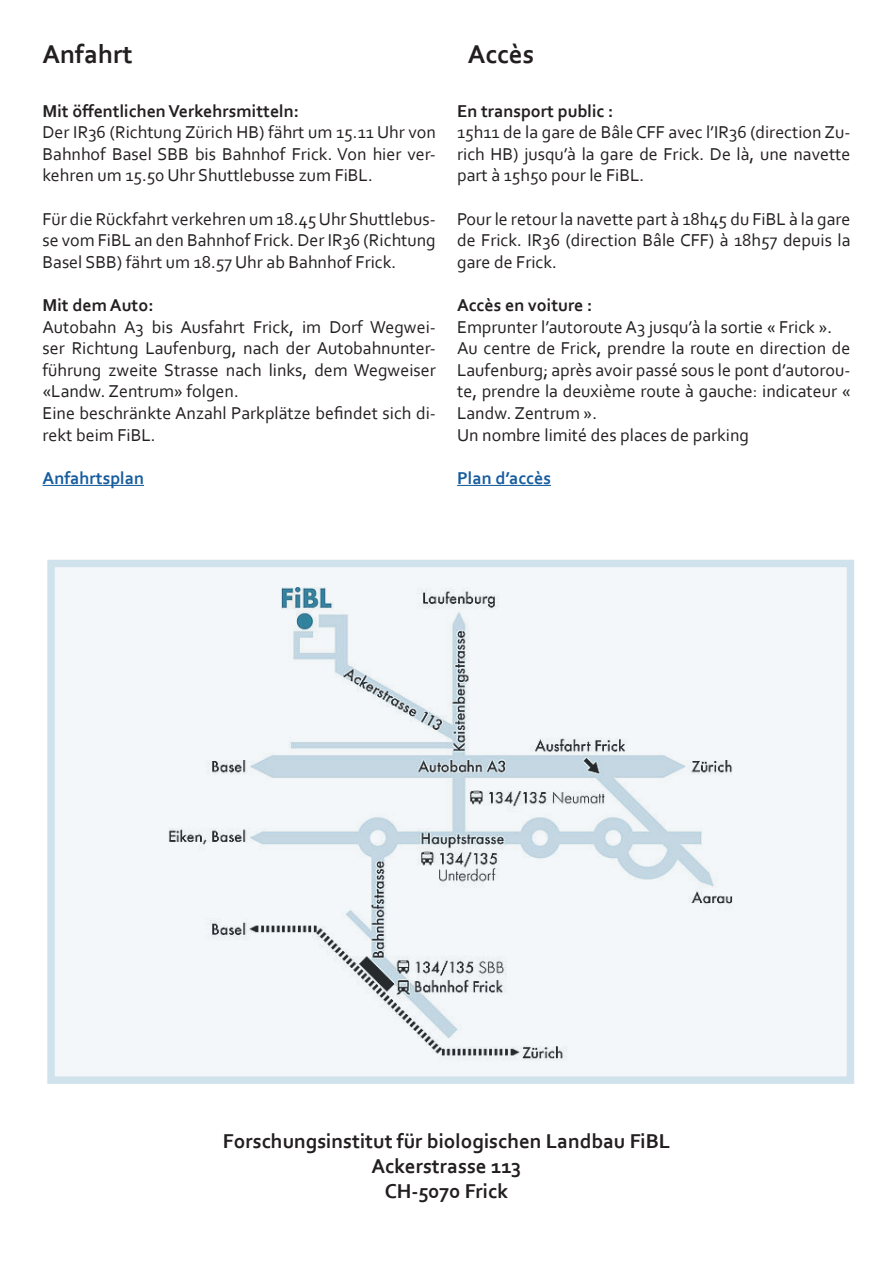
<style>
.page{position:relative;width:893px;height:1263px;background:#fff}
.page>*{position:absolute;margin:0;border:0;box-sizing:border-box;transform-origin:0 0}
.t1{font:700 27px "Corbel";color:#231f20}
.t2{font:700 21px/25.2px "Corbel";color:#231f20;text-align:center}
.t3{font:18px/21.6px "Corbel";color:#231f20;text-align:justify}
.t4{font:700 18px "Corbel";color:#231f20}
.t5{font:700 18px "Corbel";color:#175d9e}
</style>
<div class="page">
<hr style="left:43px;top:485px;width:101px;height:1px;background:#175d9e">
<hr style="left:457px;top:485px;width:94px;height:1px;background:#175d9e">
<svg style="left:47px;top:560px;width:807px;height:524px;fill:#f3f7f9"></svg>
<h1 class="t1" style="left:43px;top:37px;width:92px">Anfahrt</h1>
<h1 class="t1" style="left:468px;top:37px;width:68px">Accès</h1>
<p class="t4" style="left:43px;top:99px;width:258px">Mit öffentlichen Verkehrsmitteln:</p>
<p class="t3" style="left:43px;top:121px;width:395px">Der IR36 (Richtung Zürich HB) fährt um 15.11 Uhr von Bahnhof Basel SBB bis Bahnhof Frick. Von hier ver&shy;kehren um 15.50 Uhr Shuttlebusse zum FiBL.</p>
<p class="t3" style="left:43px;top:207px;width:395px">Für die Rückfahrt verkehren um 18.45 Uhr Shuttlebus&shy;se vom FiBL an den Bahnhof Frick. Der IR36 (Richtung Basel SBB) fährt um 18.57 Uhr ab Bahnhof Frick.</p>
<p class="t4" style="left:43px;top:294px;width:113px">Mit dem Auto:</p>
<p class="t3" style="left:43px;top:315px;width:395px;text-align:left">Autobahn A3 bis Ausfahrt Frick, im Dorf Wegwei&shy;ser Richtung Laufenburg, nach der Autobahnunter&shy;führung zweite Strasse nach links, dem Wegweiser «Landw. Zentrum» folgen.<br>Eine beschränkte Anzahl Parkplätze befindet sich di&shy;rekt beim FiBL.</p>
<p class="t5" style="left:43px;top:467px;width:103px">Anfahrtsplan</p>
<p class="t4" style="left:457px;top:99px;width:158px">En transport public :</p>
<p class="t3" style="left:457px;top:121px;width:395px">15h11 de la gare de Bâle CFF avec l’IR36 (direction Zu&shy;rich HB) jusqu’à la gare de Frick. De là, une navette part à 15h50 pour le FiBL.</p>
<p class="t3" style="left:457px;top:207px;width:395px">Pour le retour la navette part à 18h45 du FiBL à la gare de Frick. IR36 (direction Bâle CFF) à 18h57 depuis la gare de Frick.</p>
<p class="t4" style="left:457px;top:294px;width:137px">Accès en voiture :</p>
<p class="t3" style="left:457px;top:315px;width:395px;text-align:left">Emprunter l’autoroute A3 jusqu’à la sortie « Frick ».<br>Au centre de Frick, prendre la route en direction de Laufenburg; après avoir passé sous le pont d’autorou&shy;te, prendre la deuxième route à gauche: indicateur « Landw. Zentrum ».<br>Un nombre limité des places de parking</p>
<p class="t5" style="left:457px;top:467px;width:95px">Plan d’accès</p>
<p class="t2" style="left:223px;top:1128px;width:449px">Forschungsinstitut für biologischen Landbau FiBL<br>Ackerstrasse 113<br>CH-5070 Frick</p>
</div>
